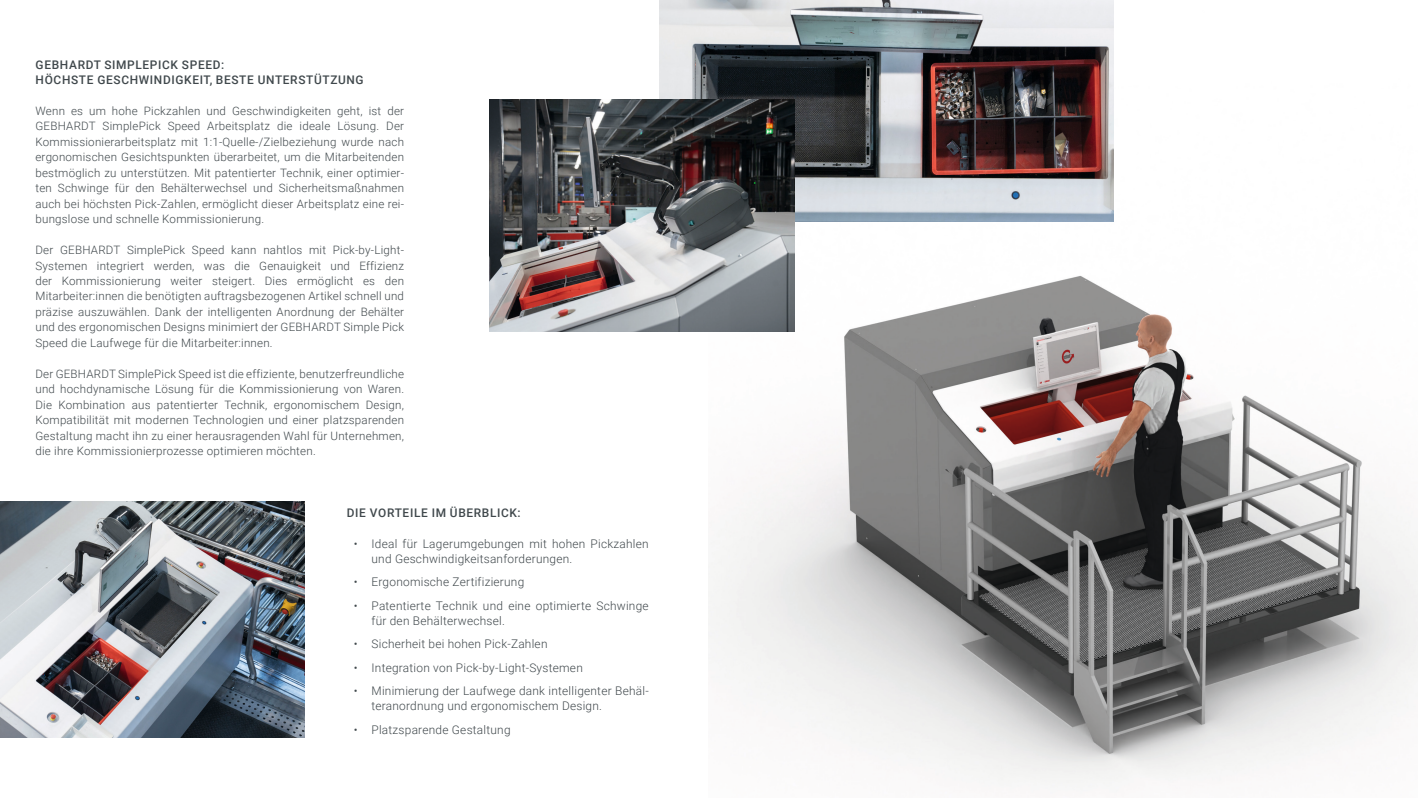
<style>
.page{position:relative;width:1418px;height:798px;background:#fff}
.page>*{position:absolute;margin:0;border:0;box-sizing:border-box;transform-origin:0 0}
.t1{font:300 11.88px/15.8px "Roboto";letter-spacing:.02em;color:#40484c}
.Zwischentitel{font:500 11.88px/15.5px "Roboto";letter-spacing:.055em;color:#40484c}
.Fließtext{font:300 11.5px/15.5px "Roboto";letter-spacing:.02em;color:#40484c;text-align:justify}
</style>
<div class="page">
<img style="left:709px;top:0;width:708px;height:784px">
<img style="left:0;top:501px;width:305px;height:236px">
<img style="left:659px;top:0;width:454px;height:221px">
<img style="left:489px;top:99px;width:305px;height:232px">
<p class="Zwischentitel" style="left:36px;top:56px;width:329px">GEBHARDT SIMPLEPICK SPEED:<br>HÖCHSTE GESCHWINDIGKEIT, BESTE UNTERSTÜTZUNG</p>
<p class="Fließtext" style="left:35px;top:103px;width:370px">Wenn es um hohe Pickzahlen und Geschwindigkeiten geht, ist der GEBHARDT SimplePick Speed Arbeitsplatz die ideale Lösung. Der Kommissionierarbeitsplatz mit 1:1-Quelle-/Zielbeziehung wurde nach ergonomischen Gesichtspunkten überarbeitet, um die Mitarbeitenden bestmöglich zu unterstützen. Mit patentierter Technik, einer optimier&shy;ten Schwinge für den Behälterwechsel und Sicherheitsmaßnahmen auch bei höchsten Pick-Zahlen, ermöglicht dieser Arbeitsplatz eine rei&shy;bungslose und schnelle Kommissionierung.</p>
<p class="Fließtext" style="left:35px;top:242px;width:370px">Der GEBHARDT SimplePick Speed kann nahtlos mit Pick-by-Light-Systemen integriert werden, was die Genauigkeit und Effizienz der Kommissionierung weiter steigert. Dies ermöglicht es den Mitarbeiter:innen die benötigten auftragsbezogenen Artikel schnell und präzise auszuwählen. Dank der intelligenten Anordnung der Behälter und des ergonomischen Designs minimiert der GEBHARDT Simple Pick Speed die Laufwege für die Mitarbeiter:innen.</p>
<p class="Fließtext" style="left:35px;top:365px;width:370px">Der GEBHARDT SimplePick Speed ist die effiziente, benutzerfreundliche und hochdynamische Lösung für die Kommissionierung von Waren.<br>Die Kombination aus patentierter Technik, ergonomischem Design, Kompatibilität mit modernen Technologien und einer platzsparenden Gestaltung macht ihn zu einer herausragenden Wahl für Unternehmen, die ihre Kommissionierprozesse optimieren möchten.</p>
<p class="Zwischentitel" style="left:347px;top:504px;width:175px">DIE VORTEILE IM ÜBERBLICK:</p>
<p class="t1" style="left:371px;top:535px;width:279px;text-indent:-18px">• Ideal für Lagerumgebungen mit hohen Pickzahlen und Geschwindigkeitsanforderungen.</p>
<p class="t1" style="left:354px;top:573px;width:172px">• Ergonomische Zertifizierung</p>
<p class="t1" style="left:371px;top:597px;width:279px;text-indent:-18px">• Patentierte Technik und eine optimierte Schwinge für den Behälterwechsel.</p>
<p class="t1" style="left:354px;top:635px;width:195px">• Sicherheit bei hohen Pick-Zahlen</p>
<p class="t1" style="left:354px;top:658px;width:230px">• Integration von Pick-by-Light-Systemen</p>
<p class="t1" style="left:371px;top:682px;width:279px;text-indent:-18px">• Minimierung der Laufwege dank intelligenter Behäl&shy;teranordnung und ergonomischem Design.</p>
<p class="t1" style="left:354px;top:720px;width:158px">• Platzsparende Gestaltung</p>
</div>
